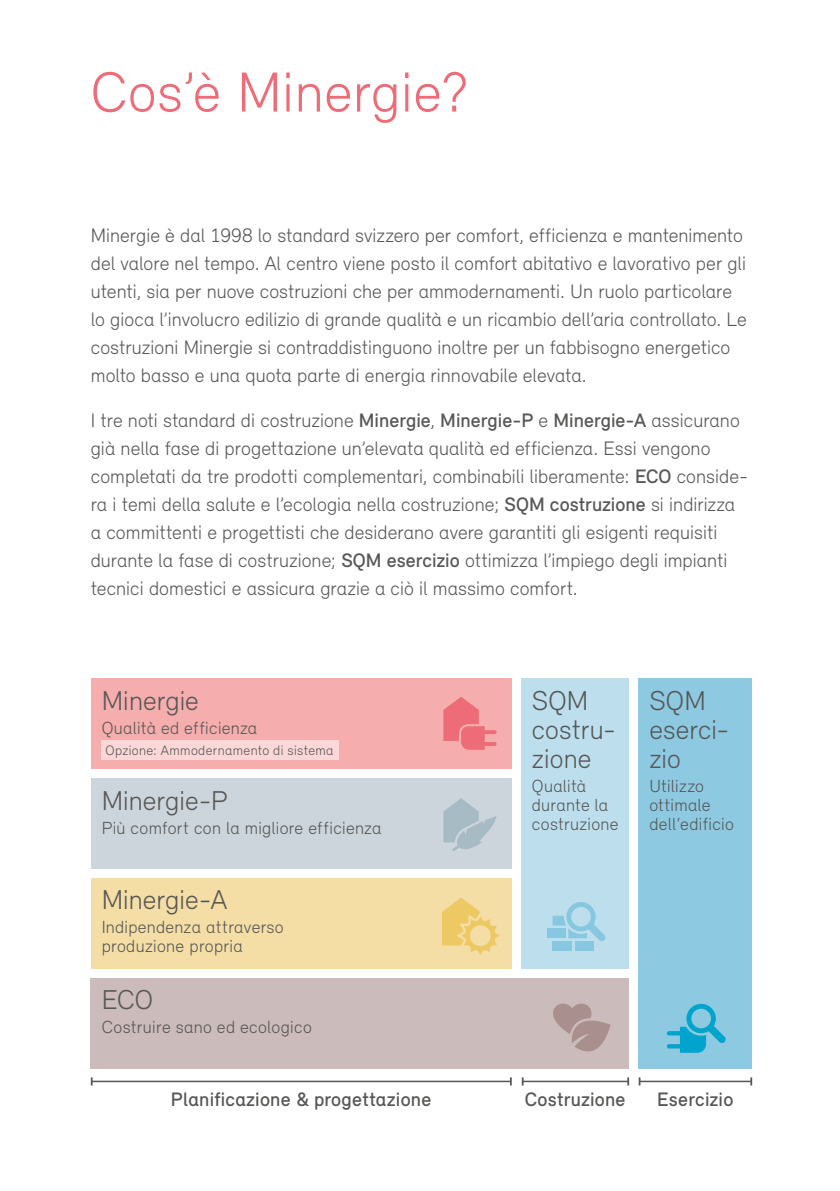
<style>
.page{position:relative;width:840px;height:1191px;background:#fff}
.page>*{position:absolute;margin:0;border:0;box-sizing:border-box;transform-origin:0 0}
.t1{font:300 58px "Relevant";letter-spacing:.01em;color:#ed6c77}
.t2{font:300 28px/29px "Relevant";color:#575756}
.t3{font:300 20px/28px "Relevant";color:#575756}
.t4{font:500 20px "Relevant";letter-spacing:.01em;color:#575756}
.t5{font:300 18px/19px "Relevant";letter-spacing:.015em;color:#575756}
.t6{font:300 14px "Relevant";letter-spacing:.025em;color:#575756}
.s1{font-weight:500}
</style>
<div class="page">
<div style="left:91px;top:678px;width:420px;height:90px;background:#f5adad"></div>
<div style="left:91px;top:778px;width:420px;height:90px;background:#ccd5dc"></div>
<div style="left:91px;top:878px;width:420px;height:90px;background:#f4dea6"></div>
<div style="left:521px;top:678px;width:107px;height:290px;background:#bddfed"></div>
<div style="left:638px;top:678px;width:113px;height:390px;background:#8dc9e1"></div>
<div style="left:91px;top:978px;width:537px;height:90px;background:#cbbbba"></div>
<svg style="left:443px;top:697px;width:53px;height:53px"></svg>
<svg style="left:443px;top:798px;width:53px;height:53px"></svg>
<svg style="left:442px;top:897px;width:58px;height:58px"></svg>
<div style="left:552px;top:941px;width:20px;height:10px;background:#87c8e0"></div>
<div style="left:574px;top:941px;width:19px;height:10px;background:#87c8e0"></div>
<div style="left:546px;top:928px;width:19px;height:10px;background:#87c8e0"></div>
<svg style="left:552px;top:902px;width:53px;height:39px"></svg>
<svg style="left:666px;top:1003px;width:59px;height:49px"></svg>
<svg style="left:553px;top:1003px;width:57px;height:49px"></svg>
<hr style="left:92px;top:1080px;width:418px;height:2px;background:#575756">
<svg style="left:91px;top:1077px;width:2px;height:8px"></svg>
<hr style="left:522px;top:1080px;width:106px;height:2px;background:#575756">
<svg style="left:521px;top:1077px;width:2px;height:8px"></svg>
<hr style="left:639px;top:1080px;width:111px;height:2px;background:#575756">
<svg style="left:638px;top:1077px;width:2px;height:8px"></svg>
<div style="left:102px;top:741px;width:237px;height:19px;background:#fbd8d7"></div>
<h1 class="t1" style="left:91px;top:57px;width:379px">Cos’è Minergie?</h1>
<p class="t3" style="left:91px;top:221px;width:657px">Minergie è dal 1998 lo standard svizzero per comfort, efficienza e mantenimento del valore nel tempo. Al centro viene posto il comfort abitativo e lavorativo per gli utenti, sia per nuove costruzioni che per ammodernamenti. Un ruolo particolare lo gioca l’involucro edilizio di grande qualità e un ricambio dell’aria controllato. Le costruzioni Minergie si contraddistinguono inoltre per un fabbisogno energetico molto basso e una quota parte di energia rinnovabile elevata.</p>
<p class="t3" style="left:91px;top:406px;width:658px">I tre noti standard di costruzione <span class="s1">Minergie</span>, <span class="s1">Minergie-P</span> e <span class="s1">Minergie-A</span> assicurano già nella fase di progettazione un’elevata qualità ed efficienza. Essi vengono completati da tre prodotti complementari, combinabili liberamente: <span class="s1">ECO</span> conside&shy;ra i temi della salute e l’ecologia nella costruzione; <span class="s1">SQM costruzione</span> si indirizza a committenti e progettisti che desiderano avere garantiti gli esigenti requisiti durante la fase di costruzione; <span class="s1">SQM esercizio</span> ottimizza l’impiego degli impianti tecnici domestici e assicura grazie a ciò il massimo comfort.</p>
<h2 class="t2" style="left:102px;top:685px;width:99px">Minergie</h2>
<p class="t5" style="left:102px;top:718px;width:157px">Qualità ed efficienza</p>
<p class="t6" style="left:105px;top:741px;width:229px">Opzione: Ammodernamento di sistema</p>
<h2 class="t2" style="left:102px;top:785px;width:128px">Minergie-P</h2>
<p class="t5" style="left:102px;top:817px;width:281px">Più comfort con la migliore efficienza</p>
<h2 class="t2" style="left:102px;top:885px;width:127px">Minergie-A</h2>
<p class="t5" style="left:102px;top:917px;width:183px">Indipendenza attraverso produzione propria</p>
<h2 class="t2" style="left:102px;top:984px;width:53px">ECO</h2>
<p class="t5" style="left:102px;top:1017px;width:211px">Costruire sano ed ecologico</p>
<h2 class="t2" style="left:531px;top:685px;width:86px">SQM costru&shy;zione</h2>
<p class="t5" style="left:531px;top:776px;width:88px">Qualità durante la costruzione</p>
<h2 class="t2" style="left:649px;top:685px;width:81px">SQM eserci&shy;zio</h2>
<p class="t5" style="left:649px;top:776px;width:86px">Utilizzo ottimale dell‘edificio</p>
<p class="t4" style="left:171px;top:1088px;width:262px">Planificazione &amp; progettazione</p>
<p class="t4" style="left:524px;top:1088px;width:102px">Costruzione</p>
<p class="t4" style="left:657px;top:1088px;width:78px">Esercizio</p>
</div>
